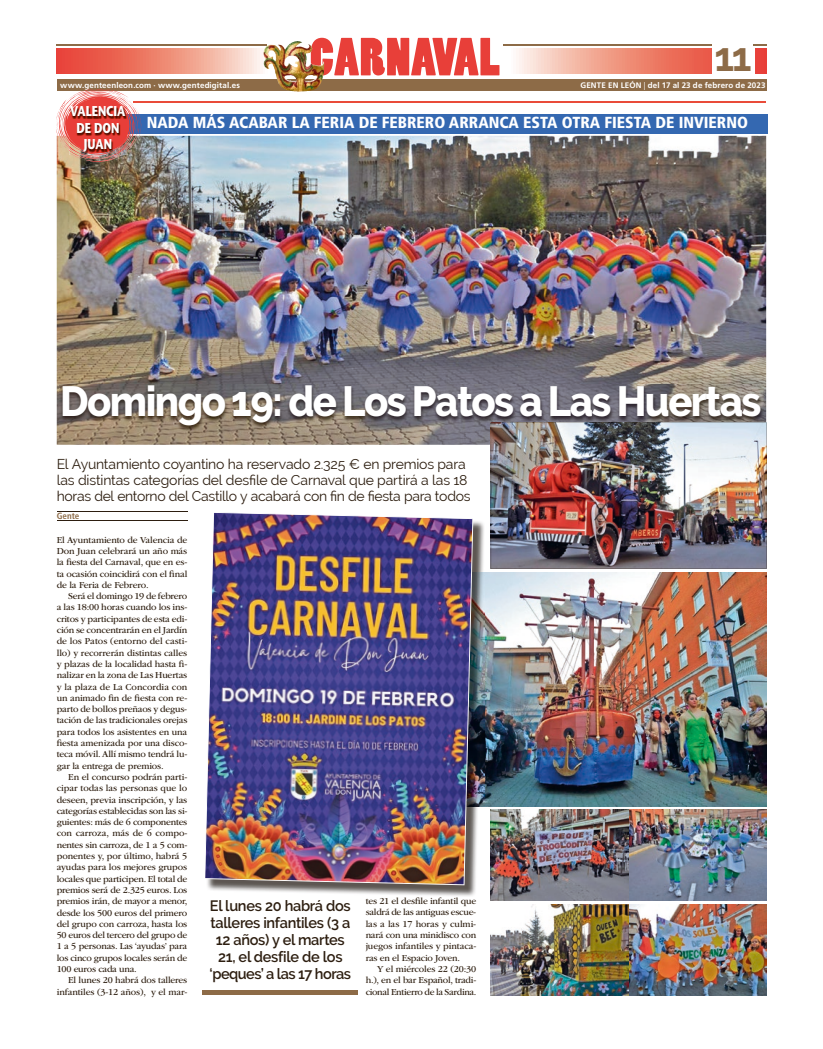
<style>
.page{position:relative;width:823px;height:1049px;background:#fff}
.page>*{position:absolute;margin:0;border:0;box-sizing:border-box;transform-origin:0 0}
.t1{font:50px "Poplar Std";letter-spacing:.02em;color:#e83f39}
.t2{font:800 42px "Raleway";letter-spacing:-.04em;color:#fff;scale:.95 1}
.t3{font:700 40px "Raleway";color:#8d6b47}
.t4{font:900 condensed 16px "Frutiger LT Std";color:#fff}
.t5{font:600 15px/17px "Raleway";letter-spacing:-.02em;color:#2d1e10;text-align:center}
.t6{font:700 14.3px/16.6px "Stone Sans Std";letter-spacing:-.005em;color:#fff;text-align:center;scale:.78 1}
.t7{font:14px/16px "Raleway";letter-spacing:-.015em;color:#2d1e10}
.t8{font:9.5px/11.3px "ITC Garamond Std";letter-spacing:-.015em;color:#2d1e10;text-align:justify}
.t9{font:700 condensed 9px "Frutiger LT Std";color:#8d6b47}
.t10{font:700 8px "Frutiger LT Std";letter-spacing:.015em;color:#fff}
.s1{font-weight:300}
</style>
<div class="page">
<div style="left:57px;top:79px;width:709px;height:12px;background:#8d6b47"></div>
<hr style="left:57px;top:45px;width:209px;height:1px;background:#8d6b47">
<hr style="left:502px;top:45px;width:262px;height:1px;background:#8d6b47">
<svg style="left:56px;top:48px;width:709px;height:25px"></svg>
<div style="left:711px;top:39px;width:43px;height:35px;background:#fff"></div>
<img style="left:263px;top:41px;width:61px;height:51px">
<img style="left:484px;top:573px;width:281px;height:233px">
<img style="left:57px;top:136px;width:708px;height:309px">
<div style="left:108px;top:114px;width:659px;height:20px;background:#3468b1"></div>
<svg style="left:57px;top:89px;width:84px;height:72px"></svg>
<img style="left:69px;top:106px;width:58px;height:49px">
<hr style="left:133px;top:101px;width:632px;height:1px;background:#e94b39">
<hr style="left:57px;top:511px;width:130px;height:1px;background:#2d1e10">
<hr style="left:57px;top:520px;width:130px;height:1px;background:#2d1e10">
<img style="left:60px;top:384px;width:703px;height:47px">
<hr style="left:202px;top:991px;width:155px;height:4px;background:#8d6b47">
<img style="left:490px;top:810px;width:275px;height:91px">
<img style="left:490px;top:904px;width:275px;height:91px">
<img style="left:490px;top:422px;width:275px;height:147px">
<img style="left:207px;top:521px;width:277px;height:375px">
<img style="left:205px;top:512px;width:268px;height:373px">
<h1 class="t1" style="left:310px;top:29px;width:191px">CARNAVAL</h1>
<h3 class="t3" style="left:714px;top:34px;width:39px">11</h3>
<h3 class="t4" style="left:147px;top:113px;width:602px">NADA MÁS ACABAR LA FERIA DE FEBRERO ARRANCA ESTA OTRA FIESTA DE INVIERNO</h3>
<p class="t10" style="left:60px;top:80px;width:181px">www.genteenleon.com · www.gentedigital.es</p>
<p class="t10" style="left:580px;top:80px;width:186px">GENTE EN LEÓN <span class="s1">|</span> del 17 al 23 de febrero de 2023</p>
<h3 class="t6" style="left:70px;top:103px;width:72px">VALENCIA<br>DE DON<br>JUAN</h3>
<h2 class="t2" style="left:60px;top:377px;width:739px">Domingo 19: de Los Patos a Las Huertas</h2>
<h3 class="t7" style="left:57px;top:456px;width:415px">El Ayuntamiento coyantino ha reservado 2.325 € en premios para las distintas categorías del desfile de Carnaval que partirá a las 18 horas del entorno del Castillo y acabará con fin de fiesta para todos</h3>
<p class="t9" style="left:57px;top:511px;width:24px">Gente</p>
<p class="t8" style="left:57px;top:534px;width:132px">El Ayuntamiento de Valencia de Don Juan celebrará un año más la fiesta del Carnaval, que en es&shy;ta ocasión coincidirá con el final de la Feria de Febrero.</p>
<p class="t8" style="left:57px;top:591px;width:132px;text-indent:11px">Será el domingo 19 de febrero a las 18:00 horas cuando los ins&shy;critos y participantes de esta edi&shy;ción se concentrarán en el Jardín de los Patos (entorno del casti&shy;llo) y recorrerán distintas calles y plazas de la localidad hasta fi&shy;nalizar en la zona de Las Huertas y la plaza de La Concordia con un animado fin de fiesta con re&shy;parto de bollos preñaos y degus&shy;tación de las tradicionales orejas para todos los asistentes en una fiesta amenizada por una disco&shy;teca móvil. Allí mismo tendrá lu&shy;gar la entrega de premios.</p>
<p class="t8" style="left:57px;top:771px;width:132px;text-indent:11px">En el concurso podrán parti&shy;cipar todas las personas que lo deseen, previa inscripción, y las categorías establecidas son las si&shy;guientes: más de 6 componentes con carroza, más de 6 compo&shy;nentes sin carroza, de 1 a 5 com&shy;ponentes y, por último, habrá 5 ayudas para los mejores grupos locales que participen. El total de premios será de 2.325 euros. Los premios irán, de mayor a menor, desde los 500 euros del primero del grupo con carroza, hasta los 50 euros del tercero del grupo de 1 a 5 personas. Las ‘ayudas’ para los cinco grupos locales serán de 100 euros cada una.</p>
<p class="t8" style="left:57px;top:975px;width:132px;text-align:right">El lunes 20 habrá dos talleres infantiles (3-12 años), y el mar-</p>
<h3 class="t5" style="left:209px;top:897px;width:143px">El lunes 20 habrá dos talleres infantiles (3 a<br>12 años) y el martes<br>21, el desfile de los ‘peques’ a las 17 horas</h3>
<p class="t8" style="left:365px;top:895px;width:112px">tes 21 el desfile infantil que saldrá de las antiguas escue&shy;las a las 17 horas y culmi&shy;nará con una minidisco con juegos infantiles y pintaca&shy;ras en el Espacio Joven.</p>
<p class="t8" style="left:365px;top:963px;width:112px;text-indent:11px">Y el miércoles 22 (20:30 h.), en el bar Español, tradi&shy;cional Entierro de la Sardina.</p>
</div>
